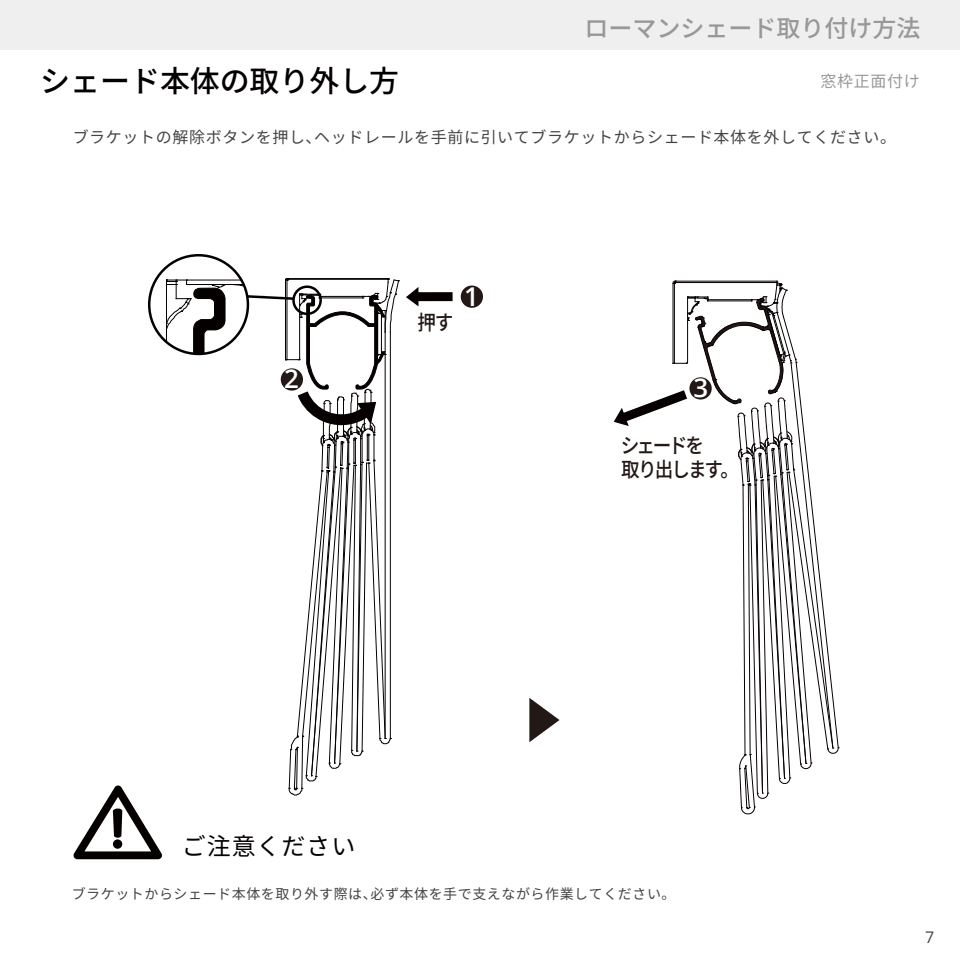
<style>
.page{position:relative;width:960px;height:960px;background:#fff}
.page>*{position:absolute;margin:0;border:0;box-sizing:border-box;transform-origin:0 0}
.t1{font:500 30px "Noto Sans CJ Kjp";color:#040000}
.t2{font:600 25.9px "Open Sans";color:#fff}
.t3{font:500 24px "Noto Sans CJ Kjp";color:#999899}
.t4{font:24px "Noto Sans CJ Kjp";letter-spacing:.04em;color:#040000}
.t5{font:500 20.7px/24.2px "Noto Sans CJ Kjp";letter-spacing:-.12em;color:#221815;scale:.9 1}
.t6{font:16px "Noto Sans CJ Kjp";letter-spacing:.04em;color:#454444}
.t7{font:16px "Noto Sans CJ Kjp";letter-spacing:.04em;color:#999899}
.t8{font:16px "Open Sans";color:#444}
.t9{font:14px "Noto Sans CJ Kjp";letter-spacing:.04em;color:#454444}
</style>
<div class="page">
<div style="left:0;top:0;width:960px;height:50px;background:#efefef"></div>
<svg style="left:529px;top:698px;width:31px;height:44px"></svg>
<svg style="left:614px;top:280px;width:225px;height:535px"></svg>
<div style="left:689px;top:377px;width:23px;height:23px;background:#221815;border-radius:50%"></div>
<div style="left:461px;top:286px;width:22px;height:22px;background:#221815;border-radius:50%"></div>
<svg style="left:406px;top:287px;width:47px;height:19px"></svg>
<svg style="left:73px;top:278px;width:327px;height:581px"></svg>
<h1 class="t1" style="left:40px;top:64px;width:361px">シェード本体の取り外し方</h1>
<h3 class="t3" style="left:584px;top:15px;width:337px">ローマンシェード取り付け方法</h3>
<p class="t7" style="left:821px;top:72px;width:101px">窓枠正面付け</p>
<p class="t6" style="left:73px;top:128px;width:825px">ブラケットの解除ボタンを押し、ヘッドレールを手前に引いてブラケットからシェード本体を外してください。</p>
<h2 class="t2" style="left:284px;top:361px;width:16px">2</h2>
<p class="t5" style="left:418px;top:311px;width:42px">押す</p>
<h2 class="t2" style="left:464px;top:278px;width:16px">1</h2>
<h3 class="t4" style="left:182px;top:833px;width:175px">ご注意ください</h3>
<h2 class="t2" style="left:693px;top:370px;width:16px">3</h2>
<p class="t5" style="left:621px;top:433px;width:133px">シェードを<br>取り出します。</p>
<p class="t9" style="left:72px;top:886px;width:605px">ブラケットからシェード本体を取り外す際は、必ず本体を手で支えながら作業してください。</p>
<p class="t8" style="left:925px;top:926px;width:11px">7</p>
</div>
